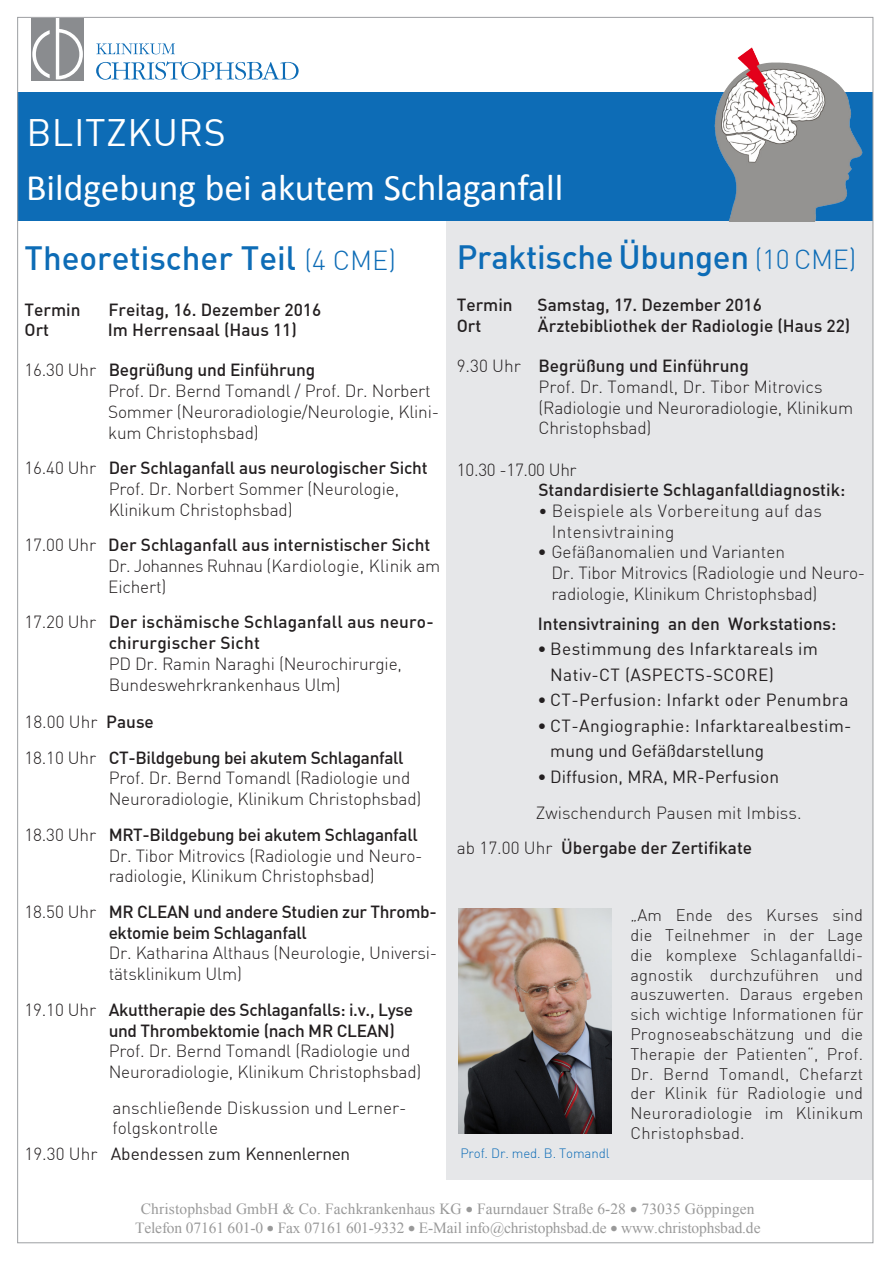
<style>
.page{position:relative;width:893px;height:1263px;background:#fff}
.page>*{position:absolute;margin:0;border:0;box-sizing:border-box;transform-origin:0 0}
.t1{font:37.5px "Calibri";color:#fff}
.t2{font:37.5px "DIN Pro";letter-spacing:.015em;color:#fff}
.t3{font:500 33px "DIN Pro";letter-spacing:-.005em;color:#0d6cb6}
.t4{font:300 17.25px/20.7px "DIN Pro";letter-spacing:-.01em;color:#231f20}
.t5{font:500 17.25px "DIN Pro";color:#231f20}
.t6{font:17.25px/25.5px "DIN Pro";letter-spacing:.02em;color:#231f20}
.t7{font:300 17.25px/20.7px "DIN Pro";letter-spacing:.02em;color:#231f20}
.t8{font:17.25px "DIN Pro";letter-spacing:-.01em;color:#231f20}
.t9{font:17.25px "DIN Pro";color:#231f20}
.t10{font:300 16.5px/19.8px "DIN Pro";letter-spacing:.02em;color:#231f20;text-align:justify}
.t11{font:15.45px/19.2px "Times New Roman";color:#999;text-align:center}
.t12{font:300 13.2px "DIN Pro";letter-spacing:-.01em;color:#0d6cb6}
.s1{font-weight:300;font-size:27px}
.s2{font-weight:300}
.s3{font-weight:500}
.s4{font-size:16.5px}
</style>
<div class="page">
<div style="left:446px;top:221px;width:427px;height:958px;background:#e6e7e9"></div>
<svg style="left:96px;top:43px;width:79px;height:11px"></svg>
<svg style="left:96px;top:61px;width:203px;height:19px"></svg>
<div style="left:31px;top:18px;width:53px;height:62px;background:#8a8c8f"></div>
<svg style="left:32px;top:19px;width:51px;height:60px"></svg>
<img style="left:458px;top:909px;width:153px;height:225px">
<div style="left:18px;top:92px;width:855px;height:129px;background:#0d6cb6"></div>
<img style="left:714px;top:47px;width:149px;height:174px">
<p class="t2" style="left:26px;top:109px;width:201px">BLITZKURS</p>
<p class="t1" style="left:26px;top:163px;width:539px">Bildgebung bei akutem Schlaganfall</p>
<p class="t3" style="left:25px;top:237px;width:373px">Theoretischer Teil <span class="s1">(4 CME)</span></p>
<p class="t5" style="left:25px;top:298px;width:58px">Termin</p>
<p class="t5" style="left:109px;top:298px;width:214px">Freitag, 16. Dezember 2016</p>
<p class="t5" style="left:25px;top:319px;width:26px">Ort</p>
<p class="t5" style="left:108px;top:319px;width:191px">Im Herrensaal (Haus 11)</p>
<p class="t5" style="left:25px;top:359px;width:292px"><span class="s2">16.30 Uhr</span> Begrüßung und Einführung</p>
<p class="t4" style="left:108px;top:380px;width:332px">Prof. Dr. Bernd Tomandl / Prof. Dr. Norbert<br>Sommer (Neuroradiologie/Neurologie, Klini&shy;kum Christophsbad)</p>
<p class="t4" style="left:109px;top:457px;width:321px;text-indent:-84px">16.40 Uhr <span class="s3">Der Schlaganfall aus neurologischer Sicht<br></span>Prof. Dr. Norbert Sommer (Neurologie,<br>Klinikum Christophsbad)</p>
<p class="t4" style="left:108px;top:535px;width:334px;text-indent:-84px">17.00 Uhr <span class="s3">Der Schlaganfall aus internistischer Sicht<br></span>Dr. Johannes Ruhnau (Kardiologie, Klinik am<br>Eichert)</p>
<p class="t4" style="left:109px;top:612px;width:326px;text-indent:-84px">17.20 Uhr <span class="s3">Der ischämische Schlaganfall aus neuro&shy;chirurgischer Sicht<br></span>PD Dr. Ramin Naraghi (Neurochirurgie, Bundeswehrkrankenhaus Ulm)</p>
<p class="t4" style="left:25px;top:711px;width:131px">18.00 Uhr <span class="s3">Pause</span></p>
<p class="t4" style="left:109px;top:747px;width:314px;text-indent:-84px">18.10 Uhr <span class="s3">CT-Bildgebung bei akutem Schlaganfall<br></span>Prof. Dr. Bernd Tomandl (Radiologie und<br>Neuroradiologie, Klinikum Christophsbad)</p>
<p class="t4" style="left:109px;top:824px;width:315px;text-indent:-84px">18.30 Uhr <span class="s3">MRT-Bildgebung bei akutem Schlaganfall<br></span>Dr. Tibor Mitrovics (Radiologie und Neuro&shy;radiologie, Klinikum Christophsbad)</p>
<p class="t4" style="left:109px;top:901px;width:330px;text-indent:-84px">18.50 Uhr <span class="s3">MR CLEAN und andere Studien zur Thromb&shy;ektomie beim Schlaganfall<br></span>Dr. Katharina Althaus (Neurologie, Universi&shy;tätsklinikum Ulm)</p>
<p class="t4" style="left:109px;top:999px;width:314px;text-indent:-84px">19.10 Uhr <span class="s3">Akuttherapie des Schlaganfalls: i.v., Lyse und Thrombektomie (nach MR CLEAN)<br></span>Prof. Dr. Bernd Tomandl (Radiologie und Neuroradiologie, Klinikum Christophsbad)</p>
<p class="t4" style="left:113px;top:1097px;width:296px">anschließende Diskussion und Lerner&shy;folgskontrolle</p>
<p class="t8" style="left:25px;top:1142px;width:327px"><span class="s2">19.30 Uhr</span> Abendessen zum Kennenlernen</p>
<p class="t3" style="left:457px;top:236px;width:401px">Praktische Übungen <span class="s1">(10 CME)</span></p>
<p class="t5" style="left:457px;top:294px;width:58px">Termin</p>
<p class="t5" style="left:538px;top:294px;width:226px">Samstag, 17. Dezember 2016</p>
<p class="t5" style="left:457px;top:315px;width:26px">Ort</p>
<p class="t5" style="left:538px;top:315px;width:314px">Ärztebibliothek der Radiologie (Haus 22)</p>
<p class="t4" style="left:538px;top:355px;width:316px;text-indent:-82px">9.30 Uhr <span class="s3">Begrüßung und Einführung<br></span>Prof. Dr. Tomandl, Dr. Tibor Mitrovics (Radiologie und Neuroradiologie, Klinikum Christophsbad)</p>
<p class="t4" style="left:457px;top:459px;width:121px">10.30 -17.00 Uhr</p>
<p class="t5" style="left:538px;top:479px;width:308px">Standardisierte Schlaganfalldiagnostik:</p>
<p class="t7" style="left:552px;top:500px;width:272px;text-indent:-13px"><span class="s4">•</span> Beispiele als Vorbereitung auf das<br>Intensivtraining</p>
<p class="t4" style="left:551px;top:542px;width:315px;text-indent:-14px">• Gefäßanomalien und Varianten<br>Dr. Tibor Mitrovics (Radiologie und Neuro&shy;radiologie, Klinikum Christophsbad)</p>
<p class="t5" style="left:538px;top:612px;width:300px">Intensivtraining an den Workstations:</p>
<p class="t6" style="left:550px;top:636px;width:269px;text-indent:-13px">• Bestimmung des Infarktareals im<br>Nativ-CT (ASPECTS-SCORE)</p>
<p class="t6" style="left:538px;top:687px;width:312px">• CT-Perfusion: Infarkt oder Penumbra</p>
<p class="t6" style="left:550px;top:712px;width:303px;text-indent:-13px">• CT-Angiographie: Infarktarealbestim&shy;mung und Gefäßdarstellung</p>
<p class="t9" style="left:538px;top:766px;width:243px">• Diffusion, MRA, MR-Perfusion</p>
<p class="t4" style="left:536px;top:802px;width:267px">Zwischendurch Pausen mit Imbiss.</p>
<p class="t5" style="left:457px;top:837px;width:297px"><span class="s2">ab 17.00 Uhr</span> Übergabe der Zertifikate</p>
<p class="t12" style="left:460px;top:1145px;width:151px">Prof. Dr. med. B. Tomandl</p>
<p class="t10" style="left:630px;top:905px;width:234px">„Am Ende des Kurses sind die Teilnehmer in der Lage die komplexe Schlaganfalldi&shy;agnostik durchzuführen und auszuwerten. Daraus ergeben sich wichtige Informationen für Prognoseabschätzung und die Therapie der Patienten“, Prof.<br>Dr. Bernd Tomandl, Chefarzt der Klinik für Radiologie und Neuroradiologie im Klinikum Christophsbad.</p>
<p class="t11" style="left:135px;top:1199px;width:627px">Christophsbad GmbH &amp; Co. Fachkrankenhaus KG • Faurndauer Straße 6-28 • 73035 Göppingen<br>Telefon 07161 601-0 • Fax 07161 601-9332 • E-Mail info@christophsbad.de • www.christophsbad.de</p>
</div>
